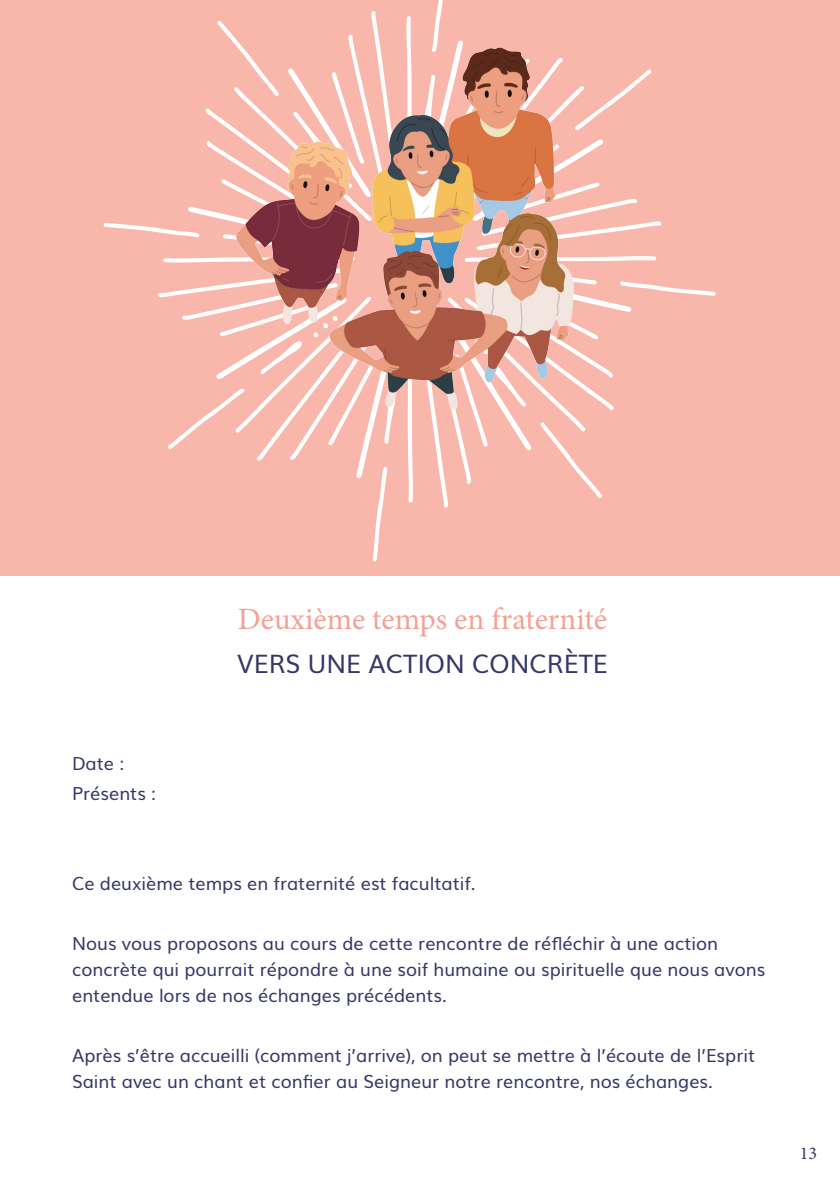
<style>
.page{position:relative;width:840px;height:1191px;background:#fff}
.page>*{position:absolute;margin:0;border:0;box-sizing:border-box;transform-origin:0 0}
.t1{font:31px "Minion Pro";color:#f6a093}
.t2{font:25.4px "Muli";color:#34376a}
.t3{font:18px/26px "Muli";color:#34376a}
.t4{font:18px "Minion Pro";color:#34376a}
</style>
<div class="page">
<div style="left:0;top:0;width:839px;height:575px;background:#f9b7ab"></div>
<svg style="left:103px;top:0;width:612px;height:561px"></svg>
<img style="left:158px;top:41px;width:532px;height:395px">
<p class="t3" style="left:72px;top:749px;width:54px">Date :</p>
<p class="t3" style="left:72px;top:779px;width:85px">Présents :</p>
<p class="t1" style="left:238px;top:598px;width:370px">Deuxième temps en fraternité</p>
<p class="t2" style="left:237px;top:643px;width:372px">VERS UNE ACTION CONCRÈTE</p>
<p class="t3" style="left:72px;top:869px;width:404px">Ce deuxième temps en fraternité est facultatif.</p>
<p class="t3" style="left:72px;top:929px;width:694px">Nous vous proposons au cours de cette rencontre de réfléchir à une action concrète qui pourrait répondre à une soif humaine ou spirituelle que nous avons entendue lors de nos échanges précédents.</p>
<p class="t3" style="left:72px;top:1041px;width:684px">Après s’être accueilli (comment j’arrive), on peut se mettre à l’écoute de l’Esprit<br>Saint avec un chant et confier au Seigneur notre rencontre, nos échanges.</p>
<p class="t4" style="left:799px;top:1140px;width:19px">13</p>
</div>
